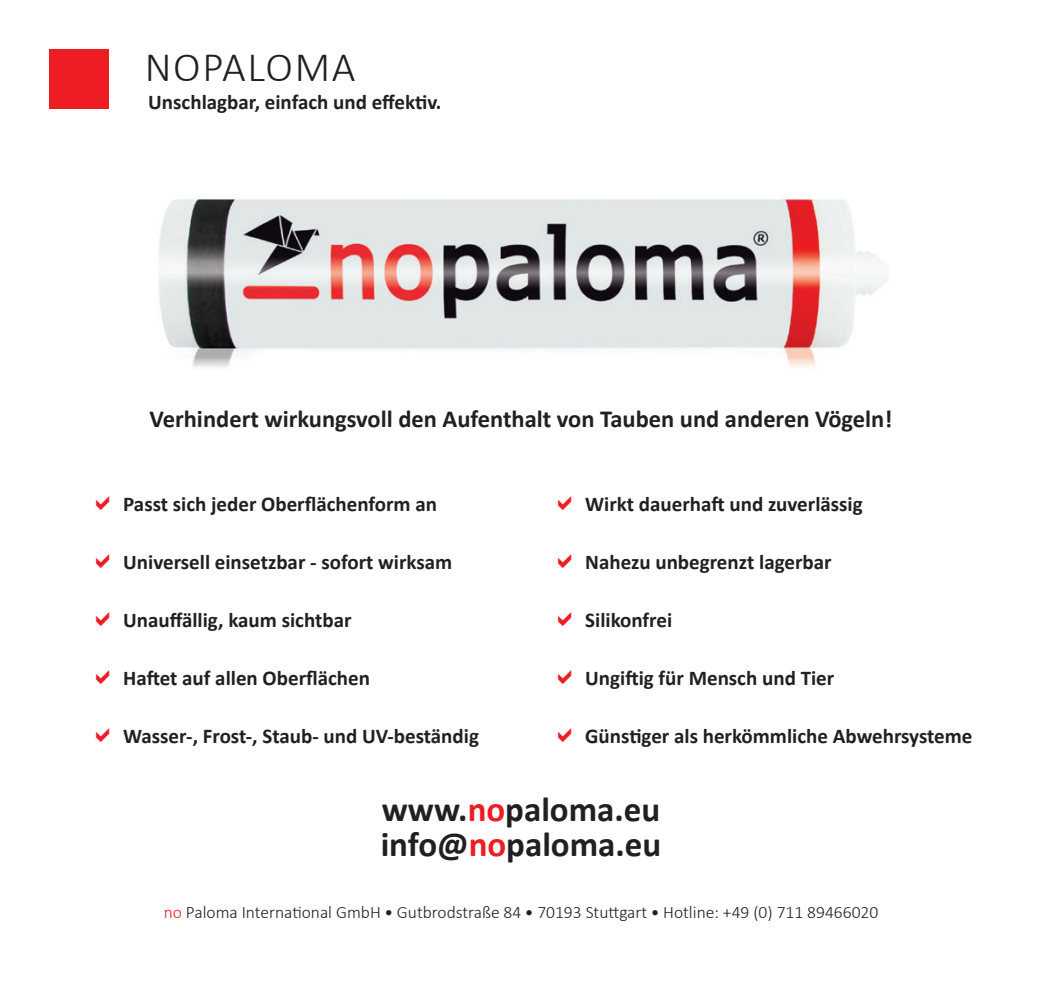
<style>
.page{position:relative;width:1042px;height:993px;background:#fff}
.page>*{position:absolute;margin:0;border:0;box-sizing:border-box;transform-origin:0 0}
.t1{font:300 42px "Calibri";letter-spacing:.04em;color:#231f20}
.t2{font:700 35px/35px "Calibri";color:#231f20}
.t3{font:700 24.5px "Calibri";color:#231f20}
.t4{font:700 21px "Calibri";color:#231f20}
.t5{font:300 17.5px "Calibri";color:#231f20}
.s1{color:#ee1d23}
.s2{font-family:"Futura";font-weight:400;font-size:14px}
</style>
<div class="page">
<div style="left:49px;top:50px;width:60px;height:59px;background:#ee1d23"></div>
<img style="left:158px;top:198px;width:730px;height:170px">
<h1 class="t1" style="left:145px;top:41px;width:212px">NOPALOMA</h1>
<p class="t4" style="left:148px;top:89px;width:295px">Unschlagbar, einfach und effektiv.</p>
<p class="t3" style="left:150px;top:403px;width:744px">Verhindert wirkungsvoll den Aufenthalt von Tauben und anderen Vögeln!</p>
<p class="t4" style="left:123px;top:491px;width:315px">Passt sich jeder Oberflächenform an</p>
<p class="t4" style="left:123px;top:548px;width:330px">Universell einsetzbar - sofort wirksam</p>
<p class="t4" style="left:123px;top:606px;width:230px">Unauffällig, kaum sichtbar</p>
<p class="t4" style="left:123px;top:664px;width:248px">Haftet auf allen Oberflächen</p>
<p class="t4" style="left:123px;top:722px;width:357px">Wasser-, Frost-, Staub- und UV-beständig</p>
<p class="t4" style="left:585px;top:491px;width:279px">Wirkt dauerhaft und zuverlässig</p>
<p class="t4" style="left:585px;top:548px;width:248px">Nahezu unbegrenzt lagerbar</p>
<p class="t4" style="left:585px;top:606px;width:88px">Silikonfrei</p>
<p class="t4" style="left:585px;top:664px;width:250px">Ungiftig für Mensch und Tier</p>
<p class="t4" style="left:585px;top:722px;width:389px">Günstiger als herkömmliche Abwehrsysteme</p>
<h2 class="t2" style="left:381px;top:790px;width:282px">www.<span class="s1">no</span>paloma.eu info@<span class="s1">no</span>paloma.eu</h2>
<p class="t5" style="left:164px;top:901px;width:716px"><span class="s1">no</span> Paloma International GmbH <span class="s2">•</span> Gutbrodstraße 84 <span class="s2">•</span> 70193 Stuttgart <span class="s2">•</span> Hotline: +49 (0) 711 89466020</p>
</div>
